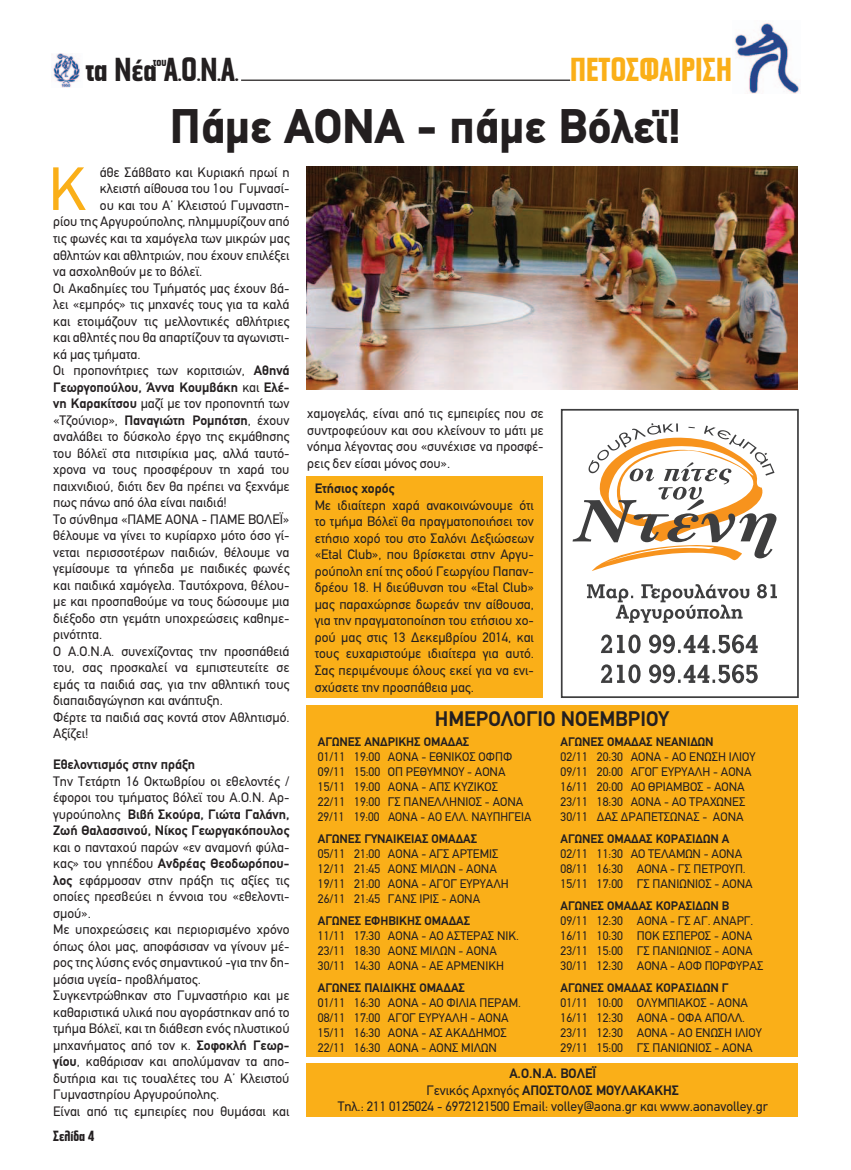
<style>
.page{position:relative;width:851px;height:1170px;background:#fff}
.page>*{position:absolute;margin:0;border:0;box-sizing:border-box;transform-origin:0 0}
.t1{font:61.12px "PF Din Text";color:#faaf18}
.t2{font:900 48.75px "PF Din Text";color:#231f20}
.t3{font:700 33.75px "PF Stiele Futura";color:#231f20;scale:1.05 1}
.t4{font:700 33.75px "PF Stiele Futura";color:#faaf18;scale:1.05 1}
.t5{font:700 21.25px "PF Din Text";color:#231f20}
.t6{font:700 15px "PF Stiele Futura";color:#231f20;scale:1.05 1}
.t7{font:13.75px/16.5px "PF Din Text";color:#231f20;text-align:justify}
.t8{font:700 13.75px "PF Din Text";color:#231f20}
.t9{font:700 13.12px "PF Stiele Futura";color:#231f20;scale:1.05 1}
.t10{font:12.5px/15px "PF Din Text";color:#231f20}
.t11{font:700 12.5px "PF Din Text";color:#231f20}
.s1{font-size:18.75px}
.s2{font-weight:700}
.s3{font-weight:400}
</style>
<div class="page">
<img style="left:734px;top:23px;width:66px;height:70px">
<hr style="left:241px;top:80px;width:329px;height:1px;background:#231f20">
<img style="left:51px;top:53px;width:29px;height:34px">
<div style="left:306px;top:1063px;width:491px;height:53px;background:#faaf18"></div>
<div style="left:306px;top:705px;width:491px;height:352px;background:#faaf18"></div>
<img style="left:306px;top:167px;width:491px;height:223px">
<div style="left:560px;top:409px;width:238px;height:289px;border:2px solid #3e3e3f"></div>
<svg style="left:601px;top:664px;width:156px;height:19px"></svg>
<svg style="left:601px;top:634px;width:156px;height:19px"></svg>
<svg style="left:587px;top:584px;width:189px;height:38px"></svg>
<svg style="left:572px;top:423px;width:204px;height:148px"></svg>
<div style="left:306px;top:476px;width:237px;height:221px;background:#faaf18"></div>
<h3 class="t3" style="left:86px;top:50px;width:147px">τα Nέα Α<span class="s1">.</span>Ο<span class="s1">.</span>Ν<span class="s1">.</span>Α<span class="s1">.</span></h3>
<p class="t9" style="left:153px;top:54px;width:14px">του</p>
<h3 class="t4" style="left:570px;top:50px;width:155px">ΠΕΤΟΣΦΑΙΡΙΣΗ</h3>
<h2 class="t2" style="left:170px;top:97px;width:513px">Πάμε ΑΟΝΑ - πάμε Βόλεϊ!</h2>
<h1 class="t1" style="left:49px;top:153px;width:39px">Κ</h1>
<p class="t7" style="left:100px;top:164px;width:191px">άθε Σάββατο και Κυριακή πρωί η</p>
<p class="t7" style="left:100px;top:180px;width:191px">κλειστή αίθουσα του 1ου Γυμνασί-</p>
<p class="t7" style="left:100px;top:197px;width:191px">ου και του Α’ Κλειστού Γυμναστη-</p>
<p class="t7" style="left:53px;top:213px;width:238px">ρίου της Αργυρούπολης, πλημμυρίζουν από</p>
<p class="t7" style="left:53px;top:230px;width:238px">τις φωνές και τα χαμόγελα των μικρών μας</p>
<p class="t7" style="left:53px;top:246px;width:238px">αθλητών και αθλητριών, που έχουν επιλέξει</p>
<p class="t7" style="left:53px;top:263px;width:150px">να ασχοληθούν με το βόλεϊ.</p>
<p class="t7" style="left:53px;top:279px;width:238px">Οι Ακαδημίες του Τμήματός μας έχουν βά-</p>
<p class="t7" style="left:53px;top:296px;width:238px">λει «εμπρός» τις μηχανές τους για τα καλά</p>
<p class="t7" style="left:53px;top:312px;width:238px">και ετοιμάζουν τις μελλοντικές αθλήτριες</p>
<p class="t7" style="left:53px;top:329px;width:238px">και αθλητές που θα απαρτίζουν τα αγωνιστι-</p>
<p class="t7" style="left:53px;top:345px;width:89px">κά μας τμήματα.</p>
<p class="t7" style="left:53px;top:362px;width:238px">Οι προπονήτριες των κοριτσιών, <span class="s2">Αθηνά</span></p>
<p class="t8" style="left:53px;top:379px;width:238px">Γεωργοπούλου, Άννα Κουμβάκη <span class="s3">και</span> Ελέ-</p>
<p class="t7" style="left:53px;top:395px;width:238px"><span class="s2">νη Καρακίτσου</span> μαζί με τον προπονητή των</p>
<p class="t7" style="left:53px;top:411px;width:238px">«Τζούνιορ», <span class="s2">Παναγιώτη Ρομπότση</span>, έχουν</p>
<p class="t7" style="left:53px;top:428px;width:238px">αναλάβει το δύσκολο έργο της εκμάθησης</p>
<p class="t7" style="left:53px;top:444px;width:238px">του βόλεϊ στα πιτσιρίκια μας, αλλά ταυτό-</p>
<p class="t7" style="left:53px;top:461px;width:238px">χρονα να τους προσφέρουν τη χαρά του</p>
<p class="t7" style="left:53px;top:477px;width:238px">παιχνιδιού, διότι δεν θα πρέπει να ξεχνάμε</p>
<p class="t7" style="left:53px;top:494px;width:175px">πως πάνω από όλα είναι παιδιά!</p>
<p class="t7" style="left:53px;top:510px;width:238px">Το σύνθημα «ΠΑΜΕ ΑΟΝΑ - ΠΑΜΕ ΒΟΛΕΪ»</p>
<p class="t7" style="left:53px;top:527px;width:238px">θέλουμε να γίνει το κυρίαρχο μότο όσο γί-</p>
<p class="t7" style="left:53px;top:543px;width:238px">νεται περισσοτέρων παιδιών, θέλουμε να</p>
<p class="t7" style="left:53px;top:560px;width:238px">γεμίσουμε τα γήπεδα με παιδικές φωνές</p>
<p class="t7" style="left:53px;top:576px;width:238px">και παιδικά χαμόγελα. Ταυτόχρονα, θέλου-</p>
<p class="t7" style="left:53px;top:593px;width:238px">με και προσπαθούμε να τους δώσουμε μια</p>
<p class="t7" style="left:53px;top:609px;width:238px">διέξοδο στη γεμάτη υποχρεώσεις καθημε-</p>
<p class="t7" style="left:53px;top:626px;width:51px">ρινότητα.</p>
<p class="t7" style="left:53px;top:642px;width:238px">Ο Α.O.N.Α. συνεχίζοντας την προσπάθειά</p>
<p class="t7" style="left:53px;top:659px;width:238px">του, σας προσκαλεί να εμπιστευτείτε σε</p>
<p class="t7" style="left:53px;top:675px;width:238px">εμάς τα παιδιά σας, για την αθλητική τους</p>
<p class="t7" style="left:53px;top:692px;width:171px">διαπαιδαγώγηση και ανάπτυξη.</p>
<p class="t7" style="left:53px;top:708px;width:238px">Φέρτε τα παιδιά σας κοντά στον Αθλητισμό.</p>
<p class="t7" style="left:53px;top:725px;width:37px">Αξίζει!</p>
<p class="t8" style="left:53px;top:756px;width:143px">Εθελοντισμός στην πράξη</p>
<p class="t7" style="left:53px;top:772px;width:238px">Την Τετάρτη 16 Οκτωβρίου οι εθελοντές / έφοροι του τμήματος βόλεϊ του Α.Ο.Ν. Αρ&shy;γυρούπολης <span class="s2">Βιβή Σκούρα, Γιώτα Γαλάνη, Ζωή Θαλασσινού, Νίκος Γεωργακόπουλος</span></p>
<p class="t7" style="left:53px;top:838px;width:238px;text-align:left">και ο πανταχού παρών «εν αναμονή φύλα&shy;κας» του γηπέδου <span class="s2">Ανδρέας Θεοδωρόπου&shy;λος</span> εφάρμοσαν στην πράξη τις αξίες τις οποίες πρεσβεύει η έννοια του «εθελοντι&shy;σμού».<br>Με υποχρεώσεις και περιορισμένο χρόνο όπως όλοι μας, αποφάσισαν να γίνουν μέ&shy;ρος της λύσης ενός σημαντικού -για την δη&shy;μόσια υγεία- προβλήματος.<br>Συγκεντρώθηκαν στο Γυμναστήριο και με καθαριστικά υλικά που αγοράστηκαν από το τμήμα Βόλεϊ, και τη διάθεση ενός πλυστικού μηχανήματος από τον κ. <span class="s2">Σοφοκλή Γεωρ&shy;γίου</span>, καθάρισαν και απολύμαναν τα απο&shy;δυτήρια και τις τουαλέτες του Α’ Κλειστού Γυμναστηρίου Αργυρούπολης.<br>Είναι από τις εμπειρίες που θυμάσαι και</p>
<p class="t6" style="left:53px;top:1127px;width:41px">Σελίδα 4</p>
<p class="t7" style="left:307px;top:405px;width:238px">χαμογελάς, είναι από τις εμπειρίες που σε συντροφεύουν και σου κλείνουν το μάτι με νόημα λέγοντας σου «συνέχισε να προσφέ&shy;ρεις δεν είσαι μόνος σου».</p>
<p class="t8" style="left:314px;top:480px;width:82px">Ετήσιος χορός</p>
<p class="t7" style="left:314px;top:497px;width:221px">Με ιδιαίτερη χαρά ανακοινώνουμε ότι το τμήμα Βόλεϊ θα πραγματοποιήσει τον ετήσιο χορό του στο Σαλόνι Δεξιώσεων «Etal Club», που βρίσκεται στην Αργυ&shy;ρούπολη επί της οδού Γεωργίου Παπαν&shy;δρέου 18. Η διεύθυνση του «Etal Club» μας παραχώρησε δωρεάν την αίθουσα, για την πραγματοποίηση του ετήσιου χο&shy;ρού μας στις 13 Δεκεμβρίου 2014, και τους ευχαριστούμε ιδιαίτερα για αυτό.<br>Σας περιμένουμε όλους εκεί για να ενι&shy;σχύσετε την προσπάθεια μας.</p>
<h3 class="t5" style="left:435px;top:706px;width:236px">HΜΕΡΟΛΟΓΙΟ ΝΟΕΜΒΡΙΟΥ</h3>
<p class="t11" style="left:318px;top:734px;width:153px">ΑΓΩΝΕΣ ΑΝΔΡΙΚΗΣ ΟΜΑΔΑΣ</p>
<p class="t10" style="left:318px;top:749px;width:215px">01/11 19:00 ΑΟΝΑ - ΕΘΝΙΚΟΣ ΟΦΠΦ<br>09/11 15:00 ΟΠ ΡΕΘΥΜΝΟΥ - ΑΟΝΑ<br>15/11 19:00 ΑΟΝΑ - ΑΠΣ ΚΥΖΙΚΟΣ<br>22/11 19:00 ΓΣ ΠΑΝΕΛΛΗΝΙΟΣ - ΑΟΝΑ<br>29/11 19:00 ΑΟΝΑ - ΑΟ ΕΛΛ. ΝΑΥΠΗΓΕΙΑ</p>
<p class="t11" style="left:318px;top:831px;width:161px">ΑΓΩΝΕΣ ΓΥΝΑΙΚΕΙΑΣ ΟΜΑΔΑΣ</p>
<p class="t10" style="left:318px;top:846px;width:192px">05/11 21:00 ΑΟΝΑ - ΑΓΣ ΑΡΤΕΜΙΣ<br>12/11 21:45 ΑΟΝΣ ΜΙΛΩΝ - ΑΟΝΑ<br>19/11 21:00 ΑΟΝΑ - ΑΓΟΓ ΕΥΡΥΑΛΗ<br>26/11 21:45 ΓΑΝΣ ΙΡΙΣ - ΑΟΝΑ</p>
<p class="t11" style="left:318px;top:913px;width:154px">ΑΓΩΝΕΣ ΕΦΗΒΙΚΗΣ ΟΜΑΔΑΣ</p>
<p class="t10" style="left:318px;top:928px;width:202px">11/11 17:30 ΑΟΝΑ - ΑΟ ΑΣΤΕΡΑΣ ΝΙΚ.<br>23/11 18:30 ΑΟΝΣ ΜΙΛΩΝ - ΑΟΝΑ<br>30/11 14:30 ΑΟΝΑ - ΑΕ ΑΡΜΕΝΙΚΗ</p>
<p class="t11" style="left:318px;top:980px;width:148px">ΑΓΩΝΕΣ ΠΑΙΔΙΚΗΣ OΜΑΔΑΣ</p>
<p class="t10" style="left:318px;top:995px;width:205px">01/11 16:30 ΑΟΝΑ - ΑΟ ΦΙΛΙΑ ΠΕΡΑΜ.<br>08/11 17:00 ΑΓΟΓ ΕΥΡΥΑΛΗ - ΑΟΝΑ<br>15/11 16:30 ΑΟΝΑ - ΑΣ ΑΚΑΔΗΜΟΣ<br>22/11 16:30 ΑΟΝΑ - ΑΟΝΣ ΜΙΛΩΝ</p>
<p class="t11" style="left:560px;top:734px;width:154px">ΑΓΩΝΕΣ ΟΜΑΔΑΣ ΝΕΑΝΙΔΩΝ</p>
<p class="t10" style="left:560px;top:749px;width:196px">02/11 20:30 ΑΟΝΑ - ΑΟ ΕΝΩΣΗ ΙΛΙΟΥ<br>09/11 20:00 ΑΓΟΓ ΕΥΡΥΑΛΗ - ΑΟΝΑ<br>16/11 20:00 ΑΟ ΘΡΙΑΜΒΟΣ - ΑΟΝΑ<br>23/11 18:30 ΑΟΝΑ - ΑΟ ΤΡΑΧΩΝΕΣ<br>30/11 ΔΑΣ ΔΡΑΠΕΤΣΩΝΑΣ - ΑΟΝΑ</p>
<p class="t11" style="left:560px;top:831px;width:170px">ΑΓΩΝΕΣ ΟΜΑΔΑΣ ΚΟΡΑΣΙΔΩΝ Α</p>
<p class="t10" style="left:560px;top:846px;width:193px">02/11 11:30 ΑΟ ΤΕΛΑΜΩΝ - ΑΟΝΑ<br>08/11 16:30 ΑΟΝΑ - ΓΣ ΠΕΤΡΟΥΠ.<br>15/11 17:00 ΓΣ ΠΑΝΙΩΝΙΟΣ - ΑΟΝΑ</p>
<p class="t11" style="left:560px;top:898px;width:170px">ΑΓΩΝΕΣ ΟΜΑΔΑΣ ΚΟΡΑΣΙΔΩΝ Β</p>
<p class="t10" style="left:560px;top:913px;width:204px">09/11 12:30 ΑΟΝΑ - ΓΣ ΑΓ. ΑΝΑΡΓ.<br>16/11 10:30 ΠΟΚ ΕΣΠΕΡΟΣ - ΑΟΝΑ<br>23/11 15:00 ΓΣ ΠΑΝΙΩΝΙΟΣ - ΑΟΝΑ<br>30/11 12:30 ΑΟΝΑ - ΑΟΦ ΠΟΡΦΥΡΑΣ</p>
<p class="t11" style="left:560px;top:980px;width:169px">ΑΓΩΝΕΣ ΟΜΑΔΑΣ ΚΟΡΑΣΙΔΩΝ Γ</p>
<p class="t10" style="left:560px;top:995px;width:203px">01/11 10:00 ΟΛΥΜΠΙΑΚΟΣ - ΑΟΝΑ<br>16/11 12:30 ΑΟΝΑ - ΟΦΑ ΑΠΟΛΛ.<br>23/11 12:30 ΑΟΝΑ - ΑΟ ΕΝΩΣΗ ΙΛΙΟΥ<br>29/11 15:00 ΓΣ ΠΑΝΙΩΝΙΟΣ - ΑΟΝΑ</p>
<p class="t7" style="left:337px;top:1065px;width:431px;text-align:center"><span class="s2">Α.Ο.Ν.Α. ΒΟΛΕΪ<br></span>Γενικός Αρχηγός <span class="s2">ΑΠΟΣΤΟΛΟΣ ΜΟΥΛΑΚΑΚΗΣ<br></span>Τηλ.: 211 0125024 - 6972121500 Email: volley@aona.gr και www.aonavolley.gr</p>
</div>
